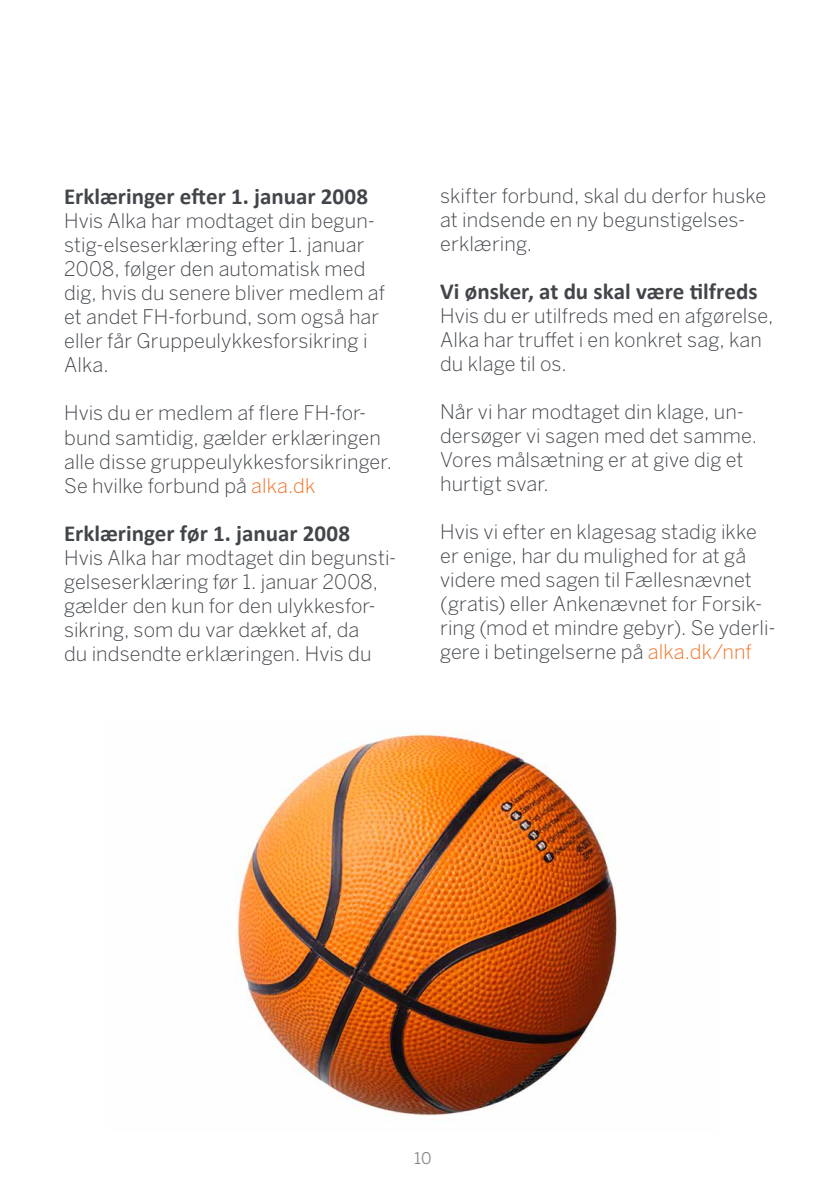
<style>
.page{position:relative;width:840px;height:1191px;background:#fff}
.page>*{position:absolute;margin:0;border:0;box-sizing:border-box;transform-origin:0 0}
.t1{font:700 23px "Calibri";color:#42464b}
.t2{font:300 20px/24px "Benton Sans";letter-spacing:.005em;color:#42464b}
.t3{font:16px "Benton Sans";color:#808285}
.s1{color:#f36f21}
</style>
<div class="page">
<img style="left:235px;top:729px;width:382px;height:387px">
<p class="t1" style="left:64px;top:180px;width:305px">Erklæringer efter 1. januar 2008</p>
<p class="t2" style="left:64px;top:209px;width:322px">Hvis Alka har modtaget din begun&shy;stig-elseserklæring efter 1. januar<br>2008, følger den automatisk med dig, hvis du senere bliver medlem af et andet FH-forbund, som også har eller får Gruppeulykkesforsikring i<br>Alka.</p>
<p class="t2" style="left:64px;top:401px;width:329px">Hvis du er medlem af flere FH-for&shy;bund samtidig, gælder erklæringen alle disse gruppeulykkesforsikringer.<br>Se hvilke forbund på <span class="s1">alka.dk</span></p>
<p class="t1" style="left:64px;top:516px;width:287px">Erklæringer før 1. januar 2008</p>
<p class="t2" style="left:64px;top:545px;width:333px">Hvis Alka har modtaget din begunsti&shy;gelseserklæring før 1. januar 2008, gælder den kun for den ulykkesfor&shy;sikring, som du var dækket af, da<br>du indsendte erklæringen. Hvis du</p>
<p class="t2" style="left:440px;top:183px;width:327px">skifter forbund, skal du derfor huske at indsende en ny begunstigelses&shy;erklæring.</p>
<p class="t1" style="left:440px;top:275px;width:319px">Vi ønsker, at du skal være tilfreds</p>
<p class="t2" style="left:440px;top:303px;width:335px">Hvis du er utilfreds med en afgørelse,<br>Alka har truffet i en konkret sag, kan du klage til os.</p>
<p class="t2" style="left:440px;top:399px;width:318px">Når vi har modtaget din klage, un&shy;dersøger vi sagen med det samme.<br>Vores målsætning er at give dig et hurtigt svar.</p>
<p class="t2" style="left:440px;top:519px;width:337px">Hvis vi efter en klagesag stadig ikke er enige, har du mulighed for at gå videre med sagen til Fællesnævnet (gratis) eller Ankenævnet for Forsik&shy;ring (mod et mindre gebyr). Se yderli&shy;gere i betingelserne på <span class="s1">alka.dk/nnf</span></p>
<p class="t3" style="left:414px;top:1148px;width:19px">10</p>
</div>
